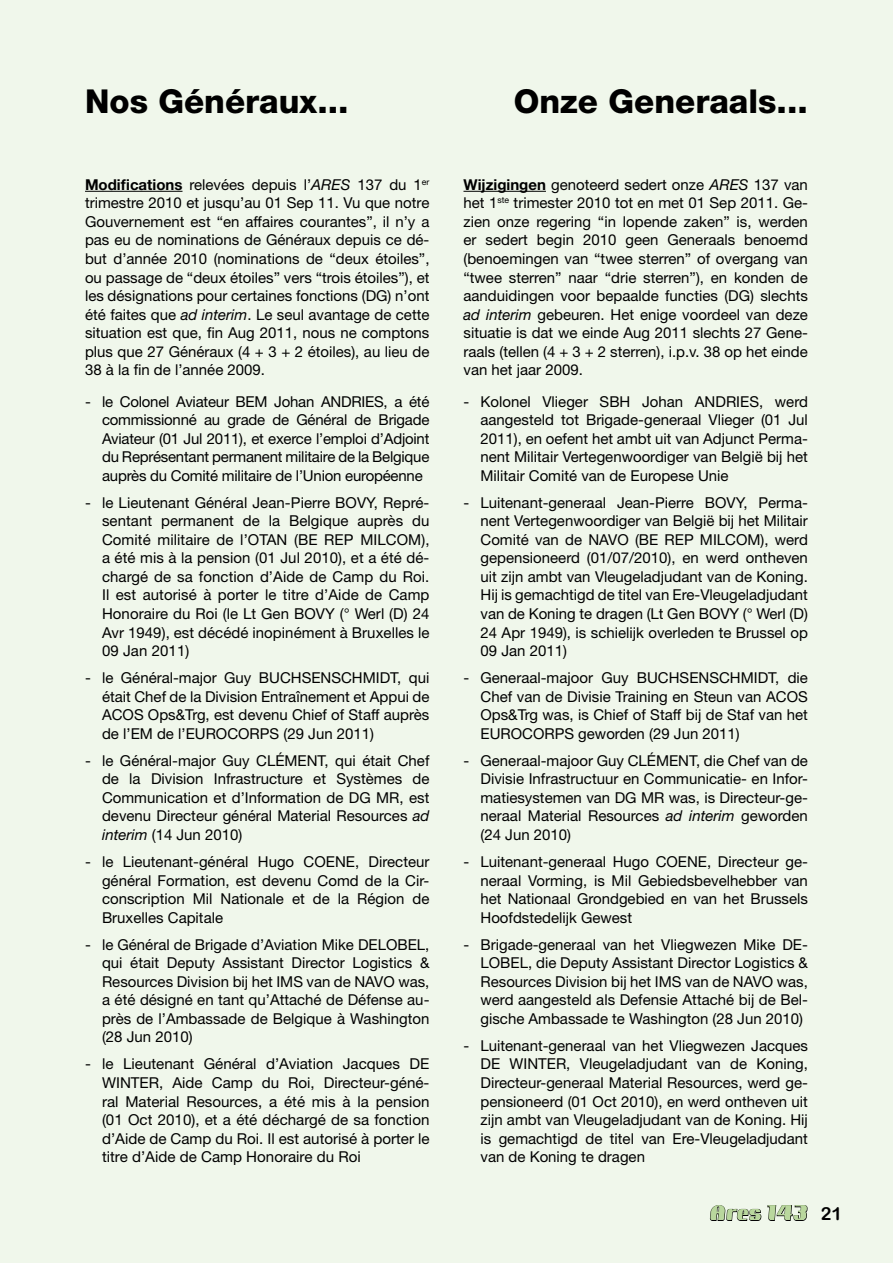
<style>
.page{position:relative;width:893px;height:1263px;background:#f0f7eb}
.page>*{position:absolute;margin:0;border:0;box-sizing:border-box;transform-origin:0 0}
.t1{font:800 33px "Helvetica Neue LT Std";color:#000}
.t2{font:800 18px "Camellia";color:#b9d79d}
.t3{font:15px/18.6px "Helvetica Neue LT Std";color:#000;text-align:justify}
.s1{font-weight:700}
.s2{font-style:italic}
.s3{font-family:"Arial Rounded MT Bold";font-weight:400;color:#000}
</style>
<div class="page">
<svg style="left:709px;top:1205px;width:99px;height:16px"></svg>
<hr style="left:85px;top:191px;width:97px;height:1px;background:#000">
<hr style="left:463px;top:191px;width:83px;height:1px;background:#000">
<h1 class="t1" style="left:85px;top:81px;width:265px">Nos Généraux...</h1>
<h1 class="t1" style="left:514px;top:81px;width:296px">Onze Generaals...</h1>
<p class="t3" style="left:85px;top:175px;width:346px"><span class="s1">Modifications</span> relevées depuis l’<span class="s2">ARES</span> 137 du 1<sup>er </sup>trimestre 2010 et jusqu’au 01 Sep 11. Vu que notre Gouvernement est “en affaires courantes”, il n’y a pas eu de nominations de Généraux depuis ce dé&shy;but d’année 2010 (nominations de “deux étoiles”, ou passage de “deux étoiles” vers “trois étoiles”), et les désignations pour certaines fonctions (DG) n’ont été faites que <span class="s2">ad interim</span>. Le seul avantage de cette situation est que, fin Aug 2011, nous ne comptons plus que 27 Généraux (4 + 3 + 2 étoiles), au lieu de 38 à la fin de l’année 2009.</p>
<p class="t3" style="left:102px;top:392px;width:329px;text-indent:-17px">- le Colonel Aviateur BEM Johan ANDRIES, a été commissionné au grade de Général de Brigade Aviateur (01 Jul 2011), et exerce l’emploi d’Adjoint du Représentant permanent militaire de la Belgique auprès du Comité militaire de l’Union européenne</p>
<p class="t3" style="left:102px;top:493px;width:329px;text-indent:-17px">- le Lieutenant Général Jean-Pierre BOVY, Repré&shy;sentant permanent de la Belgique auprès du Comité militaire de l’OTAN (BE REP MILCOM), a été mis à la pension (01 Jul 2010), et a été dé&shy;chargé de sa fonction d’Aide de Camp du Roi.<br>Il est autorisé à porter le titre d’Aide de Camp Honoraire du Roi (le Lt Gen BOVY (° Werl (D) 24<br>Avr 1949), est décédé inopinément à Bruxelles le 09 Jan 2011)</p>
<p class="t3" style="left:102px;top:668px;width:329px;text-indent:-17px">- le Général-major Guy BUCHSENSCHMIDT, qui était Chef de la Division Entraînement et Appui de ACOS Ops&amp;Trg, est devenu Chief of Staff auprès de l’EM de l’EUROCORPS (29 Jun 2011)</p>
<p class="t3" style="left:102px;top:751px;width:329px;text-indent:-17px">- le Général-major Guy CLÉMENT, qui était Chef de la Division Infrastructure et Systèmes de Communication et d’Information de DG MR, est devenu Directeur général Material Resources <span class="s2">ad interim</span> (14 Jun 2010)</p>
<p class="t3" style="left:102px;top:852px;width:329px;text-indent:-17px">- le Lieutenant-général Hugo COENE, Directeur général Formation, est devenu Comd de la Cir&shy;conscription Mil Nationale et de la Région de Bruxelles Capitale</p>
<p class="t3" style="left:102px;top:935px;width:329px;text-indent:-17px">- le Général de Brigade d’Aviation Mike DELOBEL, qui était Deputy Assistant Director Logistics &amp; Resources Division bij het IMS van de NAVO was, a été désigné en tant qu’Attaché de Défense au&shy;près de l’Ambassade de Belgique à Washington (28 Jun 2010)</p>
<p class="t3" style="left:102px;top:1054px;width:329px;text-indent:-17px">- le Lieutenant Général d’Aviation Jacques DE WINTER, Aide Camp du Roi, Directeur-géné&shy;ral Material Resources, a été mis à la pension (01 Oct 2010), et a été déchargé de sa fonction d’Aide de Camp du Roi. Il est autorisé à porter le titre d’Aide de Camp Honoraire du Roi</p>
<p class="t3" style="left:463px;top:175px;width:346px"><span class="s1">Wijzigingen</span> genoteerd sedert onze <span class="s2">ARES</span> 137 van het 1<sup>ste</sup> trimester 2010 tot en met 01 Sep 2011. Ge&shy;zien onze regering “in lopende zaken” is, werden er sedert begin 2010 geen Generaals benoemd (benoemingen van “twee sterren” of overgang van “twee sterren” naar “drie sterren”), en konden de aanduidingen voor bepaalde functies (DG) slechts <span class="s2">ad interim</span> gebeuren. Het enige voordeel van deze situatie is dat we einde Aug 2011 slechts 27 Gene&shy;raals (tellen (4 + 3 + 2 sterren), i.p.v. 38 op het einde van het jaar 2009.</p>
<p class="t3" style="left:480px;top:392px;width:329px;text-indent:-17px">- Kolonel Vlieger SBH Johan ANDRIES, werd aangesteld tot Brigade-generaal Vlieger (01 Jul 2011), en oefent het ambt uit van Adjunct Perma&shy;nent Militair Vertegenwoordiger van België bij het Militair Comité van de Europese Unie</p>
<p class="t3" style="left:480px;top:493px;width:329px;text-indent:-17px">- Luitenant-generaal Jean-Pierre BOVY, Perma&shy;nent Vertegenwoordiger van België bij het Militair Comité van de NAVO (BE REP MILCOM), werd gepensioneerd (01/07/2010), en werd ontheven uit zijn ambt van Vleugeladjudant van de Koning.<br>Hij is gemachtigd de titel van Ere-Vleugeladjudant van de Koning te dragen (Lt Gen BOVY (° Werl (D)<br>24 Apr 1949), is schielijk overleden te Brussel op 09 Jan 2011)</p>
<p class="t3" style="left:480px;top:668px;width:329px;text-indent:-17px">- Generaal-majoor Guy BUCHSENSCHMIDT, die Chef van de Divisie Training en Steun van ACOS Ops&amp;Trg was, is Chief of Staff bij de Staf van het EUROCORPS geworden (29 Jun 2011)</p>
<p class="t3" style="left:480px;top:751px;width:329px;text-indent:-17px">- Generaal-majoor Guy CLÉMENT, die Chef van de Divisie Infrastructuur en Communicatie- en Infor&shy;matiesystemen van DG MR was, is Directeur-ge&shy;neraal Material Resources <span class="s2">ad interim</span> geworden (24 Jun 2010)</p>
<p class="t3" style="left:480px;top:852px;width:329px;text-indent:-17px">- Luitenant-generaal Hugo COENE, Directeur ge&shy;neraal Vorming, is Mil Gebiedsbevelhebber van het Nationaal Grondgebied en van het Brussels Hoofdstedelijk Gewest</p>
<p class="t3" style="left:480px;top:935px;width:329px;text-indent:-17px">- Brigade-generaal van het Vliegwezen Mike DE-LOBEL, die Deputy Assistant Director Logistics &amp; Resources Division bij het IMS van de NAVO was, werd aangesteld als Defensie Attaché bij de Bel&shy;gische Ambassade te Washington (28 Jun 2010)</p>
<p class="t3" style="left:480px;top:1036px;width:329px;text-indent:-17px">- Luitenant-generaal van het Vliegwezen Jacques DE WINTER, Vleugeladjudant van de Koning, Directeur-generaal Material Resources, werd ge&shy;pensioneerd (01 Oct 2010), en werd ontheven uit zijn ambt van Vleugeladjudant van de Koning. Hij is gemachtigd de titel van Ere-Vleugeladjudant van de Koning te dragen</p>
<p class="t2" style="left:709px;top:1204px;width:134px">Ares 143 <span class="s3">21</span></p>
</div>
